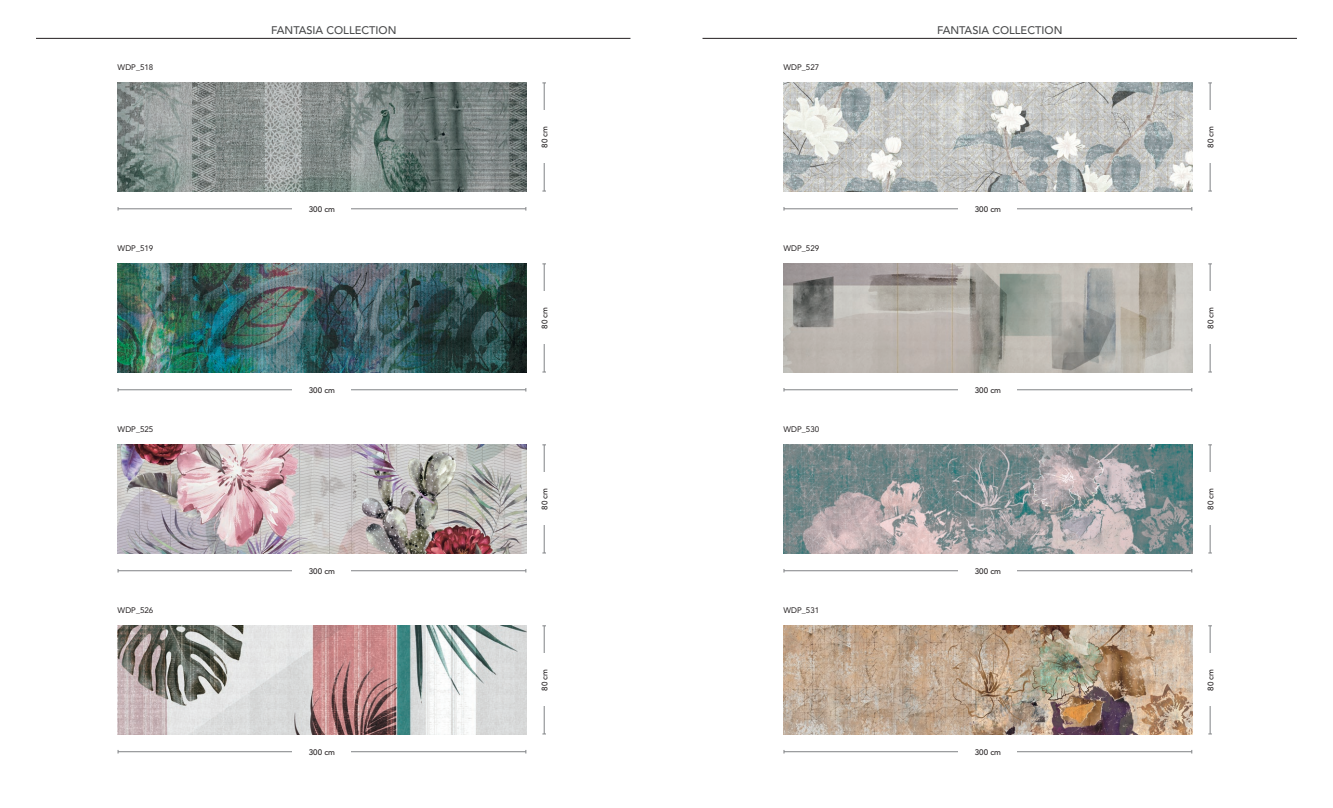
<style>
.page{position:relative;width:1333px;height:808px;background:#fff}
.page>*{position:absolute;margin:0;border:0;box-sizing:border-box;transform-origin:0 0}
.t1{font:500 11px "Avenir";color:#4b4c4d}
.t2{font:500 8px "Avenir";color:#231f20}
.t3{font:8px "Avenir";color:#231f20}
</style>
<div class="page">
<hr style="left:36px;top:38px;width:594px;height:1px;background:#231f20">
<img style="left:118px;top:82px;width:408px;height:109px">
<hr style="left:118px;top:208px;width:408px;height:1px;background:#808285">
<div style="left:293px;top:203px;width:58px;height:12px;background:#fff"></div>
<hr style="left:544px;top:83px;width:1px;height:108px;background:#808285">
<div style="left:539px;top:111px;width:11px;height:52px;background:#fff"></div>
<img style="left:118px;top:263px;width:408px;height:109px">
<hr style="left:118px;top:389px;width:408px;height:1px;background:#808285">
<div style="left:293px;top:384px;width:58px;height:11px;background:#fff"></div>
<hr style="left:544px;top:264px;width:1px;height:108px;background:#808285">
<div style="left:539px;top:292px;width:11px;height:52px;background:#fff"></div>
<img style="left:118px;top:444px;width:408px;height:109px">
<hr style="left:118px;top:570px;width:408px;height:1px;background:#808285">
<div style="left:293px;top:565px;width:58px;height:11px;background:#fff"></div>
<hr style="left:544px;top:445px;width:1px;height:108px;background:#808285">
<div style="left:539px;top:473px;width:11px;height:52px;background:#fff"></div>
<img style="left:118px;top:625px;width:408px;height:109px">
<hr style="left:118px;top:751px;width:408px;height:1px;background:#808285">
<div style="left:293px;top:746px;width:58px;height:11px;background:#fff"></div>
<hr style="left:544px;top:626px;width:1px;height:108px;background:#808285">
<div style="left:539px;top:654px;width:11px;height:52px;background:#fff"></div>
<img style="left:783px;top:263px;width:409px;height:109px">
<hr style="left:784px;top:389px;width:407px;height:1px;background:#808285">
<div style="left:958px;top:384px;width:59px;height:11px;background:#fff"></div>
<hr style="left:1209px;top:264px;width:1px;height:108px;background:#808285">
<div style="left:1204px;top:292px;width:11px;height:52px;background:#fff"></div>
<img style="left:783px;top:444px;width:409px;height:109px">
<hr style="left:784px;top:570px;width:407px;height:1px;background:#808285">
<div style="left:958px;top:565px;width:59px;height:11px;background:#fff"></div>
<hr style="left:1209px;top:445px;width:1px;height:108px;background:#808285">
<div style="left:1204px;top:473px;width:11px;height:52px;background:#fff"></div>
<img style="left:783px;top:625px;width:409px;height:109px">
<hr style="left:784px;top:751px;width:407px;height:1px;background:#808285">
<div style="left:958px;top:746px;width:59px;height:11px;background:#fff"></div>
<hr style="left:1209px;top:626px;width:1px;height:108px;background:#808285">
<div style="left:1204px;top:654px;width:11px;height:52px;background:#fff"></div>
<img style="left:783px;top:82px;width:409px;height:109px">
<hr style="left:784px;top:208px;width:407px;height:1px;background:#808285">
<div style="left:958px;top:203px;width:59px;height:12px;background:#fff"></div>
<hr style="left:1209px;top:83px;width:1px;height:108px;background:#808285">
<div style="left:1204px;top:111px;width:11px;height:52px;background:#fff"></div>
<hr style="left:702px;top:38px;width:594px;height:1px;background:#231f20">
<h1 class="t1" style="left:271px;top:24px;width:127px">FANTASIA COLLECTION</h1>
<h1 class="t1" style="left:937px;top:24px;width:127px">FANTASIA COLLECTION</h1>
<p class="t3" style="left:118px;top:63px;width:37px">WDP_518</p>
<p class="t3" style="left:783px;top:63px;width:37px">WDP_527</p>
<p class="t2" style="left:540px;top:148px;width:23px;rotate:-90deg">80 cm</p>
<p class="t2" style="left:1205px;top:148px;width:23px;rotate:-90deg">80 cm</p>
<p class="t2" style="left:309px;top:205px;width:28px">300 cm</p>
<p class="t2" style="left:974px;top:205px;width:28px">300 cm</p>
<p class="t3" style="left:118px;top:244px;width:37px">WDP_519</p>
<p class="t3" style="left:783px;top:244px;width:37px">WDP_529</p>
<p class="t2" style="left:540px;top:329px;width:23px;rotate:-90deg">80 cm</p>
<p class="t2" style="left:1205px;top:329px;width:23px;rotate:-90deg">80 cm</p>
<p class="t2" style="left:309px;top:386px;width:28px">300 cm</p>
<p class="t2" style="left:974px;top:386px;width:28px">300 cm</p>
<p class="t3" style="left:118px;top:425px;width:37px">WDP_525</p>
<p class="t3" style="left:783px;top:425px;width:37px">WDP_530</p>
<p class="t2" style="left:540px;top:510px;width:23px;rotate:-90deg">80 cm</p>
<p class="t2" style="left:1205px;top:510px;width:23px;rotate:-90deg">80 cm</p>
<p class="t2" style="left:309px;top:567px;width:28px">300 cm</p>
<p class="t2" style="left:974px;top:567px;width:28px">300 cm</p>
<p class="t3" style="left:118px;top:606px;width:37px">WDP_526</p>
<p class="t3" style="left:783px;top:606px;width:37px">WDP_531</p>
<p class="t2" style="left:540px;top:691px;width:23px;rotate:-90deg">80 cm</p>
<p class="t2" style="left:1205px;top:691px;width:23px;rotate:-90deg">80 cm</p>
<p class="t2" style="left:309px;top:748px;width:28px">300 cm</p>
<p class="t2" style="left:974px;top:748px;width:28px">300 cm</p>
</div>
